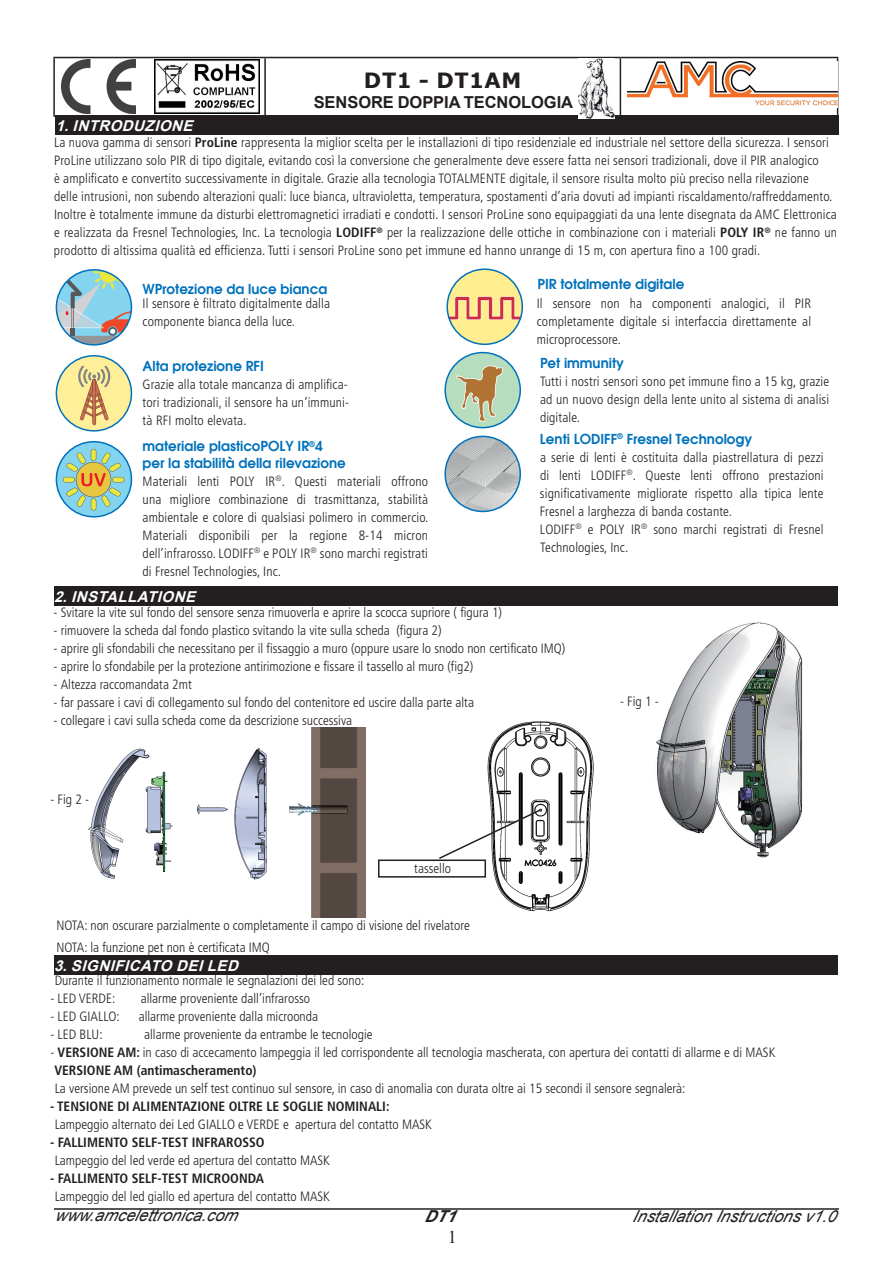
<style>
.page{position:relative;width:893px;height:1263px;background:#fff}
.page>*{position:absolute;margin:0;border:0;box-sizing:border-box;transform-origin:0 0}
.t1{font:700 21px "Verdana";letter-spacing:.025em;color:#231f20}
.t2{font:18px "Times New Roman";color:#231f20}
.t3{font:italic 16.5px "Arial";color:#231f20}
.t4{font:700 16.5px "Arial";letter-spacing:-.005em;color:#231f20}
.t5{font:italic 700 16.5px "Arial";color:#231f20}
.t6{font:italic 700 15px "Arial";letter-spacing:.145em;color:#fff}
.t7{font:300 condensed 13.5px/18px "Frutiger LT Std";letter-spacing:.01em;color:#231f20}
.t8{font:600 13.5px/16.5px "Avant Garde";color:#0072bc}
.s1{font-weight:700}
.s2{font-family:"Avant Garde";font-weight:600;font-stretch:normal;color:#0072bc}
</style>
<div class="page">
<hr style="left:54px;top:1208px;width:785px;height:2px;background:#231f20">
<img style="left:487px;top:721px;width:107px;height:191px">
<img style="left:656px;top:622px;width:147px;height:235px">
<img style="left:88px;top:727px;width:278px;height:190px">
<hr style="left:53px;top:57px;width:212px;height:1px;background:#231f20">
<hr style="left:53px;top:58px;width:2px;height:57px;background:#231f20">
<hr style="left:265px;top:57px;width:355px;height:1px;background:#231f20">
<hr style="left:264px;top:58px;width:2px;height:57px;background:#231f20">
<hr style="left:620px;top:57px;width:218px;height:1px;background:#231f20">
<hr style="left:620px;top:58px;width:1px;height:57px;background:#231f20">
<hr style="left:837px;top:58px;width:1px;height:57px;background:#231f20">
<hr style="left:53px;top:115px;width:212px;height:2px;background:#231f20">
<hr style="left:265px;top:115px;width:355px;height:2px;background:#231f20">
<hr style="left:620px;top:115px;width:218px;height:2px;background:#231f20">
<img style="left:627px;top:61px;width:211px;height:46px">
<div style="left:56px;top:116px;width:783px;height:19px;background:#231f20"></div>
<img style="left:61px;top:59px;width:75px;height:54px">
<img style="left:154px;top:59px;width:106px;height:54px">
<img style="left:579px;top:59px;width:36px;height:60px">
<div style="left:54px;top:587px;width:783px;height:19px;background:#231f20"></div>
<div style="left:445px;top:353px;width:75px;height:75px;background:#b7ddbf;border-radius:38px"></div>
<svg style="left:456px;top:365px;width:47px;height:57px"></svg>
<div style="left:444px;top:352px;width:77px;height:76px;border:2px solid #0072bc;border-radius:50%"></div>
<svg style="left:56px;top:442px;width:75px;height:75px"></svg>
<svg style="left:63px;top:449px;width:61px;height:61px;background:#aac59e"></svg>
<div style="left:56px;top:441px;width:76px;height:76px;border:2px solid #0072bc;border-radius:50%"></div>
<img style="left:445px;top:436px;width:75px;height:75px;border-radius:38px">
<div style="left:444px;top:436px;width:77px;height:76px;border:2px solid #0072bc;border-radius:50%"></div>
<svg style="left:56px;top:270px;width:75px;height:74px"></svg>
<div style="left:56px;top:269px;width:76px;height:77px;border:2px solid #0072bc;border-radius:50%"></div>
<div style="left:56px;top:356px;width:75px;height:75px;background:#ffef99;border-radius:38px"></div>
<svg style="left:78px;top:365px;width:32px;height:60px"></svg>
<div style="left:56px;top:355px;width:76px;height:77px;border:2px solid #0072bc;border-radius:50%"></div>
<div style="left:447px;top:269px;width:75px;height:75px;background:#ffee8f;border-radius:38px"></div>
<svg style="left:449px;top:296px;width:73px;height:24px"></svg>
<div style="left:446px;top:268px;width:77px;height:77px;border:2px solid #0072bc;border-radius:50%"></div>
<div style="left:54px;top:956px;width:783px;height:19px;background:#231f20"></div>
<svg style="left:439px;top:808px;width:103px;height:52px"></svg>
<div style="left:378px;top:859px;width:108px;height:19px;border:2px solid #231f20"></div>
<p class="t1" style="left:364px;top:66px;width:159px">DT1 - DT1AM</p>
<p class="t4" style="left:314px;top:91px;width:261px">SENSORE DOPPIA TECNOLOGIA</p>
<p class="t6" style="left:56px;top:115px;width:117px">1.INTRODUZIONE</p>
<p class="t7" style="left:54px;top:134px;width:784px">La nuova gamma di sensori <span class="s1">ProLine</span> rappresenta la miglior scelta per le installazioni di tipo residenziale ed industriale nel settore della sicurezza. I sensori ProLine utilizzano solo PIR di tipo digitale, evitando così la conversione che generalmente deve essere fatta nei sensori tradizionali, dove il PIR analogico<br>è amplificato e convertito successivamente in digitale. Grazie alla tecnologia TOTALMENTE digitale, il sensore risulta molto più preciso nella rilevazione<br>delle intrusioni, non subendo alterazioni quali: luce bianca, ultravioletta, temperatura, spostamenti d’aria dovuti ad impianti riscaldamento/raffreddamento.<br>Inoltre è totalmente immune da disturbi elettromagnetici irradiati e condotti. I sensori ProLine sono equipaggiati da una lente disegnata da AMC Elettronica e realizzata da Fresnel Technologies, Inc. La tecnologia <span class="s1">LODIFF</span><sup>®</sup> per la realizzazione delle ottiche in combinazione con i materiali <span class="s1">POLY IR</span><sup>®</sup> ne fanno un prodotto di altissima qualità ed efficienza. Tutti i sensori ProLine sono pet immune ed hanno unrange di 15 m, con apertura fino a 100 gradi.</p>
<p class="t7" style="left:143px;top:282px;width:189px;line-height:14.7px"><span class="s2">WProtezione da luce bianca<br></span>Il sensore è filtrato digitalmente dalla</p>
<p class="t7" style="left:143px;top:313px;width:154px">componente bianca della luce.</p>
<p class="t7" style="left:143px;top:358px;width:208px"><span class="s2">Alta protezione RFI<br></span>Grazie alla totale mancanza di amplifica&shy;tori tradizionali, il sensore ha un’immuni&shy;tà RFI molto elevata.</p>
<p class="t8" style="left:143px;top:438px;width:205px">materiale plasticoPOLY IR<sup>®</sup>4 per la stabilità della rilevazione</p>
<p class="t7" style="left:143px;top:472px;width:287px;text-align:justify">Materiali lenti POLY IR<sup>®</sup>. Questi materiali offrono una migliore combinazione di trasmittanza, stabilità ambientale e colore di qualsiasi polimero in commercio.<br>Materiali disponibili per la regione 8-14 micron dell’infrarosso. LODIFF<sup>®</sup> e POLY IR<sup>®</sup> sono marchi registrati di Fresnel Technologies, Inc.</p>
<p class="t8" style="left:537px;top:275px;width:148px">PIR totalmente digitale</p>
<p class="t7" style="left:537px;top:295px;width:276px;text-align:justify">Il sensore non ha componenti analogici, il PIR completamente digitale si interfaccia direttamente al microprocessore.</p>
<p class="t7" style="left:540px;top:354px;width:291px"><span class="s2">Pet immunity<br></span>Tutti i nostri sensori sono pet immune fino a 15 kg, grazie ad un nuovo design della lente unito al sistema di analisi digitale.</p>
<p class="t7" style="left:540px;top:430px;width:285px"><span class="s2">Lenti LODIFF</span><sup>®</sup> <span class="s2">Fresnel Technology<br></span>a serie di lenti è costituita dalla piastrellatura di pezzi di lenti LODIFF<sup>®</sup>. Queste lenti offrono prestazioni significativamente migliorate rispetto alla tipica lente Fresnel a larghezza di banda costante.<br>LODIFF<sup>®</sup> e POLY IR<sup>®</sup> sono marchi registrati di Fresnel Technologies, Inc.</p>
<p class="t6" style="left:54px;top:586px;width:121px">2.INSTALLATIONE</p>
<p class="t7" style="left:54px;top:604px;width:450px">- Svitare la vite sul fondo del sensore senza rimuoverla e aprire la scocca supriore ( figura 1)</p>
<p class="t7" style="left:54px;top:622px;width:389px">- rimuovere la scheda dal fondo plastico svitando la vite sulla scheda (figura 2)</p>
<p class="t7" style="left:54px;top:640px;width:513px">- aprire gli sfondabili che necessitano per il fissaggio a muro (oppure usare lo snodo non certificato IMQ)</p>
<p class="t7" style="left:54px;top:658px;width:421px">- aprire lo sfondabile per la protezione antirimozione e fissare il tassello al muro (fig2)</p>
<p class="t7" style="left:54px;top:676px;width:140px">- Altezza raccomandata 2mt</p>
<p class="t7" style="left:54px;top:694px;width:422px">- far passare i cavi di collegamento sul fondo del contenitore ed uscire dalla parte alta</p>
<p class="t7" style="left:54px;top:712px;width:300px">- collegare i cavi sulla scheda come da descrizione successiva</p>
<p class="t7" style="left:50px;top:791px;width:40px">- Fig 2 -</p>
<p class="t7" style="left:414px;top:859px;width:38px">tassello</p>
<p class="t7" style="left:56px;top:915px;width:415px;line-height:21.6px">NOTA: non oscurare parzialmente o completamente il campo di visione del rivelatore<br>NOTA: la funzione pet non è certificata IMQ</p>
<p class="t7" style="left:620px;top:692px;width:40px">- Fig 1 -</p>
<p class="t6" style="left:54px;top:955px;width:191px">3.SIGN IFICATO DEILED</p>
<p class="t7" style="left:55px;top:972px;width:311px">Durante il funzionamento normale le segnalazioni dei led sono:</p>
<p class="t7" style="left:50px;top:990px;width:66px">- LED VERDE:</p>
<p class="t7" style="left:141px;top:990px;width:171px">allarme proveniente dall’infrarosso</p>
<p class="t7" style="left:50px;top:1008px;width:71px">- LED GIALLO:</p>
<p class="t7" style="left:139px;top:1008px;width:181px">allarme proveniente dalla microonda</p>
<p class="t7" style="left:50px;top:1026px;width:54px">- LED BLU:</p>
<p class="t7" style="left:144px;top:1026px;width:230px">allarme proveniente da entrambe le tecnologie</p>
<p class="t7" style="left:54px;top:1044px;width:722px;text-indent:-4px">- <span class="s1">VERSIONE AM:</span> in caso di accecamento lampeggia il led corrispondente all tecnologia mascherata, con apertura dei contatti di allarme e di MASK<br><span class="s1">VERSIONE AM (antimascheramento)<br></span>La versione AM prevede un self test continuo sul sensore, in caso di anomalia con durata oltre ai 15 secondi il sensore segnalerà:</p>
<p class="t7" style="left:55px;top:1098px;width:379px;text-indent:-5px"><span class="s1">- TENSIONE DI ALIMENTAZIONE OLTRE LE SOGLIE NOMINALI:<br></span>Lampeggio alternato dei Led GIALLO e VERDE e apertura del contatto MASK</p>
<p class="t7" style="left:55px;top:1134px;width:277px;text-indent:-5px"><span class="s1">- FALLIMENTO SELF-TEST INFRAROSSO<br></span>Lampeggio del led verde ed apertura del contatto MASK</p>
<p class="t7" style="left:55px;top:1170px;width:277px;text-indent:-5px"><span class="s1">- FALLIMENTO SELF-TEST MICROONDA<br></span>Lampeggio del led giallo ed apertura del contatto MASK</p>
<p class="t3" style="left:55px;top:1204px;width:190px">www.amcelettronica.com</p>
<p class="t5" style="left:424px;top:1205px;width:39px">DT1</p>
<p class="t3" style="left:632px;top:1205px;width:211px">InstallationInstructionsv1.0</p>
<p class="t2" style="left:448px;top:1224px;width:10px">1</p>
</div>
